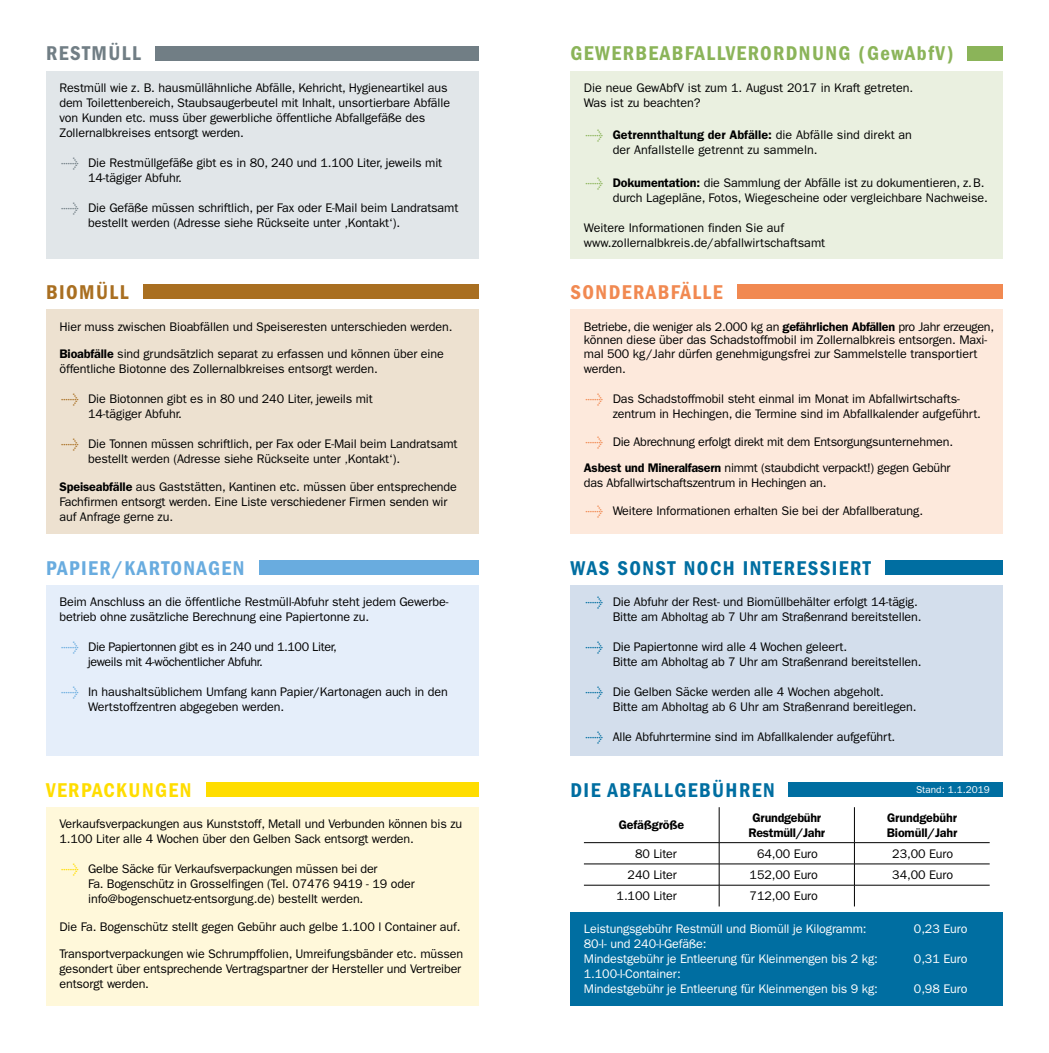
<style>
.page{position:relative;width:1049px;height:1053px;background:#fff}
.page>*{position:absolute;margin:0;border:0;box-sizing:border-box;transform-origin:0 0}
.t1{font:20.62px "ITC Franklin Gothic Std Dm Cd";letter-spacing:.07em;color:#006ea1}
.t2{font:20.62px "ITC Franklin Gothic Std Dm Cd";letter-spacing:.07em;color:#8bb459}
.t3{font:20.62px "ITC Franklin Gothic Std Dm Cd";letter-spacing:.07em;color:#69acdf}
.t4{font:20.62px "ITC Franklin Gothic Std Dm Cd";letter-spacing:.07em;color:#f18951}
.t5{font:20.62px "ITC Franklin Gothic Std Dm Cd";letter-spacing:.07em;color:#fd0}
.t6{font:20.62px "ITC Franklin Gothic Std Dm Cd";letter-spacing:.07em;color:#717e85}
.t7{font:20.62px "ITC Franklin Gothic Std Dm Cd";letter-spacing:.07em;color:#a96f21}
.t8{font:12.5px/15px "ITC Franklin Gothic Std";letter-spacing:-.01em;color:#000}
.t9{font:12.5px/15px "ITC Franklin Gothic Std";letter-spacing:-.01em;color:#fff}
.t10{font:12.5px/15px "ITC Franklin Gothic Std";letter-spacing:-.03em;color:#000}
.t11{font:600 12.5px/15px "ITC Franklin Gothic Std";letter-spacing:-.01em;color:#000;text-align:center}
.t12{font:10px "ITC Franklin Gothic Std";color:#fff}
.s1{font-weight:600}
</style>
<div class="page">
<div style="left:46px;top:807px;width:432px;height:198px;background:#fff8da"></div>
<div style="left:570px;top:585px;width:433px;height:170px;background:#d3deec"></div>
<div style="left:570px;top:309px;width:433px;height:224px;background:#fde9dc"></div>
<div style="left:570px;top:71px;width:433px;height:188px;background:#eaf0e0"></div>
<div style="left:46px;top:585px;width:432px;height:170px;background:#e5eefa"></div>
<div style="left:46px;top:71px;width:432px;height:188px;background:#e1e6e9"></div>
<div style="left:46px;top:309px;width:432px;height:224px;background:#ede1d0"></div>
<div style="left:155px;top:46px;width:323px;height:14px;background:#717e85"></div>
<div style="left:143px;top:285px;width:335px;height:14px;background:#a96f21"></div>
<div style="left:259px;top:560px;width:219px;height:14px;background:#69acdf"></div>
<div style="left:206px;top:782px;width:272px;height:14px;background:#fd0"></div>
<div style="left:967px;top:46px;width:36px;height:14px;background:#8bb459"></div>
<div style="left:737px;top:285px;width:266px;height:14px;background:#f18951"></div>
<div style="left:885px;top:560px;width:118px;height:14px;background:#006ea1"></div>
<hr style="left:719px;top:807px;width:1px;height:35px;background:#000">
<hr style="left:854px;top:807px;width:1px;height:35px;background:#000">
<svg style="left:719px;top:843px;width:1px;height:63px"></svg>
<svg style="left:854px;top:843px;width:1px;height:63px"></svg>
<hr style="left:584px;top:842px;width:135px;height:1px;background:#000">
<hr style="left:719px;top:842px;width:135px;height:1px;background:#000">
<hr style="left:854px;top:842px;width:136px;height:1px;background:#000">
<hr style="left:584px;top:863px;width:135px;height:1px;background:#000">
<hr style="left:719px;top:863px;width:135px;height:1px;background:#000">
<hr style="left:854px;top:863px;width:136px;height:1px;background:#000">
<hr style="left:584px;top:884px;width:135px;height:1px;background:#000">
<hr style="left:719px;top:884px;width:135px;height:1px;background:#000">
<hr style="left:854px;top:884px;width:136px;height:1px;background:#000">
<div style="left:789px;top:782px;width:214px;height:14px;background:#006ea1"></div>
<div style="left:570px;top:912px;width:433px;height:93px;background:#006ea1"></div>
<h1 class="t6" style="left:46px;top:42px;width:96px">RESTMÜLL</h1>
<p class="t8" style="left:59px;top:80px;width:392px">Restmüll wie z. B. hausmüllähnliche Abfälle, Kehricht, Hygieneartikel aus dem Toilettenbereich, Staubsaugerbeutel mit Inhalt, unsortierbare Abfälle von Kunden etc. muss über gewerbliche öffentliche Abfallgefäße des Zollernalbkreises entsorgt werden.</p>
<p class="t8" style="left:88px;top:155px;width:355px">Die Restmüllgefäße gibt es in 80, 240 und 1.100 Liter, jeweils mit<br>14-tägiger Abfuhr.</p>
<p class="t8" style="left:88px;top:200px;width:372px">Die Gefäße müssen schriftlich, per Fax oder E-Mail beim Landratsamt bestellt werden (Adresse siehe Rückseite unter ‚Kontakt‘).</p>
<h1 class="t7" style="left:46px;top:280px;width:84px">BIOMÜLL</h1>
<p class="t8" style="left:59px;top:319px;width:394px">Hier muss zwischen Bioabfällen und Speiseresten unterschieden werden.</p>
<p class="t8" style="left:59px;top:346px;width:386px"><span class="s1">Bioabfälle</span> sind grundsätzlich separat zu erfassen und können über eine öffentliche Biotonne des Zollernalbkreises entsorgt werden.</p>
<p class="t8" style="left:88px;top:391px;width:286px">Die Biotonnen gibt es in 80 und 240 Liter, jeweils mit<br>14-tägiger Abfuhr.</p>
<p class="t8" style="left:88px;top:436px;width:371px">Die Tonnen müssen schriftlich, per Fax oder E-Mail beim Landratsamt bestellt werden (Adresse siehe Rückseite unter ‚Kontakt‘).</p>
<p class="t8" style="left:59px;top:479px;width:399px"><span class="s1">Speiseabfälle</span> aus Gaststätten, Kantinen etc. müssen über entsprechende<br>Fachfirmen entsorgt werden. Eine Liste verschiedener Firmen senden wir auf Anfrage gerne zu.</p>
<h1 class="t3" style="left:46px;top:556px;width:200px">PAPIER/KARTONAGEN</h1>
<p class="t8" style="left:59px;top:594px;width:390px">Beim Anschluss an die öffentliche Restmüll-Abfuhr steht jedem Gewerbe&shy;betrieb ohne zusätzliche Berechnung eine Papiertonne zu.</p>
<p class="t10" style="left:88px;top:639px;width:250px">Die Papiertonnen gibt es in 240 und 1.100 Liter, jeweils mit 4-wöchentlicher Abfuhr.</p>
<p class="t8" style="left:88px;top:684px;width:361px">In haushaltsüblichem Umfang kann Papier/Kartonagen auch in den<br>Wertstoffzentren abgegeben werden.</p>
<h1 class="t5" style="left:46px;top:777px;width:147px">VERPACKUNGEN</h1>
<p class="t8" style="left:59px;top:816px;width:404px">Verkaufsverpackungen aus Kunststoff, Metall und Verbunden können bis zu<br>1.100 Liter alle 4 Wochen über den Gelben Sack entsorgt werden.</p>
<p class="t8" style="left:88px;top:861px;width:328px">Gelbe Säcke für Verkaufsverpackungen müssen bei der<br>Fa. Bogenschütz in Grosselfingen (Tel. 07476 9419 - 19 oder info@bogenschuetz-entsorgung.de) bestellt werden.</p>
<p class="t8" style="left:59px;top:919px;width:402px">Die Fa. Bogenschütz stellt gegen Gebühr auch gelbe 1.100 l Container auf.</p>
<p class="t8" style="left:59px;top:946px;width:405px">Transportverpackungen wie Schrumpffolien, Umreifungsbänder etc. müssen gesondert über entsprechende Vertragspartner der Hersteller und Vertreiber entsorgt werden.</p>
<h1 class="t2" style="left:570px;top:42px;width:384px">GEWERBEABFALLVERORDNUNG (GewAbfV)</h1>
<p class="t8" style="left:584px;top:80px;width:331px">Die neue GewAbfV ist zum 1. August 2017 in Kraft getreten.<br>Was ist zu beachten?</p>
<p class="t8" style="left:613px;top:128px;width:301px"><span class="s1">Getrennthaltung der Abfälle:</span> die Abfälle sind direkt an der Anfallstelle getrennt zu sammeln.</p>
<p class="t8" style="left:613px;top:175px;width:377px"><span class="s1">Dokumentation:</span> die Sammlung der Abfälle ist zu dokumentieren, z.B. durch Lagepläne, Fotos, Wiegescheine oder vergleichbare Nachweise.</p>
<p class="t8" style="left:584px;top:220px;width:243px">Weitere Informationen finden Sie auf www.zollernalbkreis.de/abfallwirtschaftsamt</p>
<h1 class="t4" style="left:570px;top:280px;width:154px">SONDERABFÄLLE</h1>
<p class="t8" style="left:584px;top:319px;width:412px;line-height:13.8px">Betriebe, die weniger als 2.000 kg an <span class="s1">gefährlichen Abfällen</span> pro Jahr erzeugen, können diese über das Schadstoffmobil im Zollernalbkreis entsorgen. Maxi&shy;mal 500 kg/Jahr dürfen genehmigungsfrei zur Sammelstelle transportiert</p>
<p class="t8" style="left:584px;top:361px;width:44px">werden.</p>
<p class="t8" style="left:613px;top:391px;width:370px">Das Schadstoffmobil steht einmal im Monat im Abfallwirtschafts&shy;zentrum in Hechingen, die Termine sind im Abfallkalender aufgeführt.</p>
<p class="t8" style="left:584px;top:429px;width:371px;line-height:25.6px;text-align:right">Die Abrechnung erfolgt direkt mit dem Entsorgungsunternehmen.<br><span class="s1">Asbest und Mineralfasern</span> nimmt (staubdicht verpackt!) gegen Gebühr</p>
<p class="t8" style="left:584px;top:475px;width:244px">das Abfallwirtschaftszentrum in Hechingen an.</p>
<p class="t8" style="left:613px;top:503px;width:312px">Weitere Informationen erhalten Sie bei der Abfallberatung.</p>
<h1 class="t1" style="left:570px;top:556px;width:302px">WAS SONST NOCH INTERESSIERT</h1>
<p class="t8" style="left:613px;top:594px;width:310px">Die Abfuhr der Rest- und Biomüllbehälter erfolgt 14-tägig.<br>Bitte am Abholtag ab 7 Uhr am Straßenrand bereitstellen.</p>
<p class="t8" style="left:613px;top:639px;width:310px">Die Papiertonne wird alle 4 Wochen geleert.<br>Bitte am Abholtag ab 7 Uhr am Straßenrand bereitstellen.</p>
<p class="t8" style="left:613px;top:684px;width:305px">Die Gelben Säcke werden alle 4 Wochen abgeholt.<br>Bitte am Abholtag ab 6 Uhr am Straßenrand bereitlegen.</p>
<p class="t8" style="left:613px;top:729px;width:284px">Alle Abfuhrtermine sind im Abfallkalender aufgeführt.</p>
<h1 class="t1" style="left:570px;top:777px;width:206px">DIE ABFALLGEBÜHREN</h1>
<p class="t12" style="left:916px;top:783px;width:75px">Stand: 1.1.2019</p>
<p class="t11" style="left:619px;top:817px;width:67px">Gefäßgröße</p>
<p class="t11" style="left:748px;top:809px;width:78px">Grundgebühr<br>Restmüll/Jahr</p>
<p class="t11" style="left:887px;top:809px;width:72px;text-align:left">Grundgebühr<br>Biomüll/Jahr</p>
<p class="t8" style="left:635px;top:845px;width:43px">80 Liter</p>
<p class="t8" style="left:757px;top:845px;width:62px">64,00 Euro</p>
<p class="t8" style="left:892px;top:845px;width:62px">23,00 Euro</p>
<p class="t8" style="left:628px;top:867px;width:51px">240 Liter</p>
<p class="t8" style="left:750px;top:867px;width:70px">152,00 Euro</p>
<p class="t8" style="left:892px;top:867px;width:62px">34,00 Euro</p>
<p class="t8" style="left:617px;top:888px;width:62px">1.100 Liter</p>
<p class="t8" style="left:750px;top:888px;width:70px">712,00 Euro</p>
<p class="t9" style="left:584px;top:920px;width:284px">Leistungsgebühr Restmüll und Biomüll je Kilogramm:</p>
<p class="t9" style="left:914px;top:920px;width:55px">0,23 Euro</p>
<p class="t9" style="left:584px;top:935px;width:295px">80-l- und 240-l-Gefäße:<br>Mindestgebühr je Entleerung für Kleinmengen bis 2 kg:</p>
<p class="t9" style="left:914px;top:950px;width:55px">0,31 Euro</p>
<p class="t9" style="left:584px;top:965px;width:295px">1.100-l-Container:<br>Mindestgebühr je Entleerung für Kleinmengen bis 9 kg:</p>
<p class="t9" style="left:914px;top:980px;width:55px">0,98 Euro</p>
</div>
